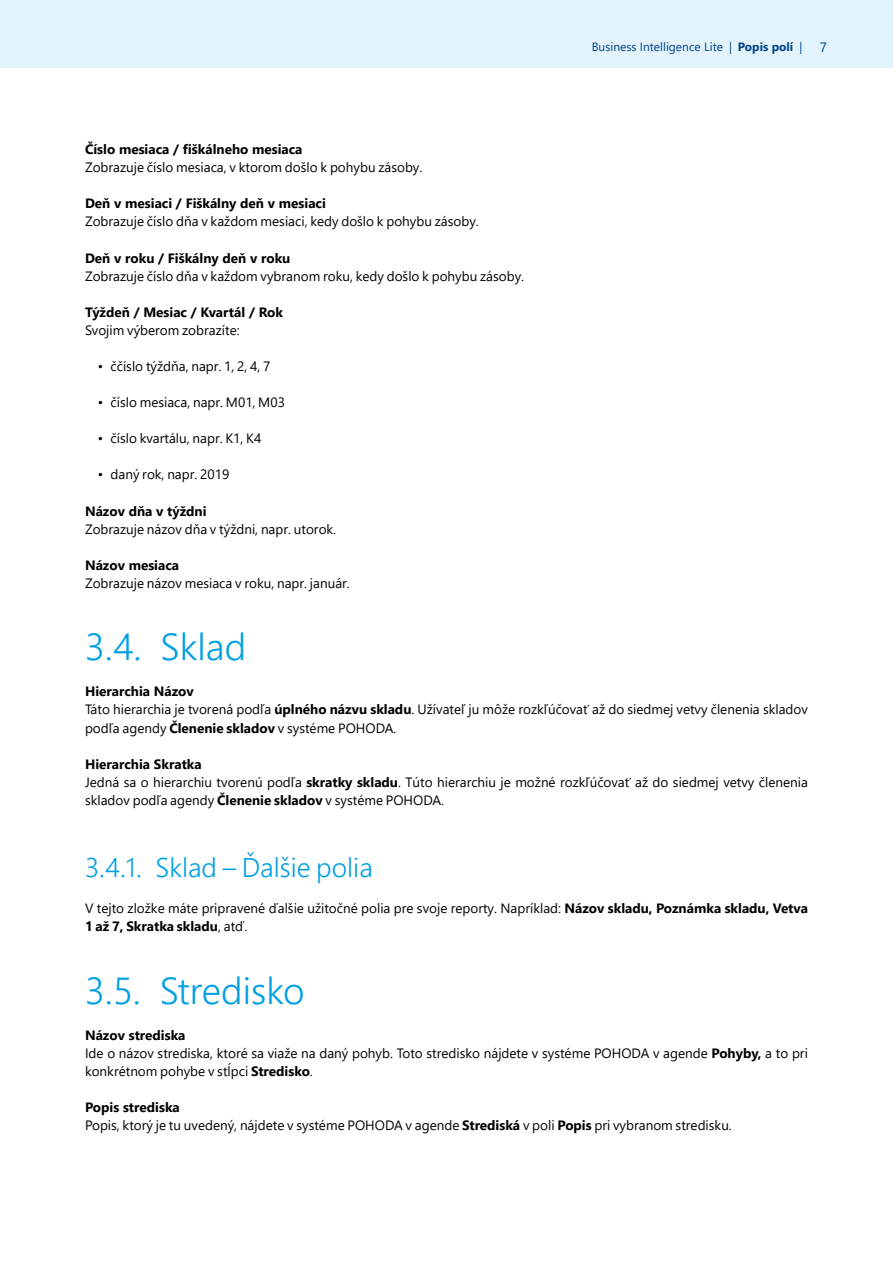
<style>
.page{position:relative;width:893px;height:1263px;background:#fff}
.page>*{position:absolute;margin:0;border:0;box-sizing:border-box;transform-origin:0 0}
.t1{font:300 37.5px "Segoe UI";color:#009fe3}
.t2{font:300 27px "Segoe UI";color:#009fe3}
.t3{font:13.5px/18.1px "Segoe UI";color:#000}
.t4{font:700 13.5px "Segoe UI";color:#000}
.t5{font:13.5px "Segoe UI";color:#004388}
.t6{font:12px "Segoe UI";color:#004388}
.s1{font-weight:700}
</style>
<div class="page">
<div style="left:0;top:0;width:893px;height:68px;background:#e2f3fc"></div>
<p class="t4" style="left:85px;top:137px;width:219px">Číslo mesiaca / fiškálneho mesiaca</p>
<p class="t3" style="left:85px;top:157px;width:339px">Zobrazuje číslo mesiaca, v ktorom došlo k pohybu zásoby.</p>
<p class="t4" style="left:85px;top:191px;width:242px">Deň v mesiaci / Fiškálny deň v mesiaci</p>
<p class="t3" style="left:85px;top:211px;width:395px">Zobrazuje číslo dňa v každom mesiaci, kedy došlo k pohybu zásoby.</p>
<p class="t4" style="left:85px;top:245px;width:207px">Deň v roku / Fiškálny deň v roku</p>
<p class="t3" style="left:85px;top:266px;width:441px">Zobrazuje číslo dňa v každom vybranom roku, kedy došlo k pohybu zásoby.</p>
<p class="t4" style="left:85px;top:299px;width:199px">Týždeň / Mesiac / Kvartál / Rok</p>
<p class="t3" style="left:85px;top:320px;width:156px">Svojim výberom zobrazíte:</p>
<p class="t3" style="left:98px;top:356px;width:174px">• ččíslo týždňa, napr. 1, 2, 4, 7</p>
<p class="t3" style="left:98px;top:392px;width:189px">• číslo mesiaca, napr. M01, M03</p>
<p class="t3" style="left:98px;top:428px;width:165px">• číslo kvartálu, napr. K1, K4</p>
<p class="t3" style="left:98px;top:464px;width:133px">• daný rok, napr. 2019</p>
<p class="t4" style="left:85px;top:498px;width:123px">Názov dňa v týždni</p>
<p class="t3" style="left:85px;top:519px;width:253px">Zobrazuje názov dňa v týždni, napr. utorok.</p>
<p class="t4" style="left:85px;top:552px;width:96px">Názov mesiaca</p>
<p class="t3" style="left:85px;top:573px;width:266px">Zobrazuje názov mesiaca v roku, napr. január.</p>
<p class="t6" style="left:592px;top:36px;width:212px">Business Intelligence Lite | <span class="s1">Popis polí</span> |</p>
<p class="t5" style="left:820px;top:35px;width:9px">7</p>
<h1 class="t1" style="left:85px;top:611px;width:163px">3.4. Sklad</h1>
<p class="t3" style="left:85px;top:681px;width:724px"><span class="s1">Hierarchia Názov<br></span>Táto hierarchia je tvorená podľa <span class="s1">úplného názvu skladu</span>. Užívateľ ju môže rozkľúčovať až do siedmej vetvy členenia skladov podľa agendy <span class="s1">Členenie skladov</span> v systéme POHODA.</p>
<p class="t3" style="left:85px;top:753px;width:724px"><span class="s1">Hierarchia Skratka<br></span>Jedná sa o hierarchiu tvorenú podľa <span class="s1">skratky skladu</span>. Túto hierarchiu je možné rozkľúčovať až do siedmej vetvy členenia skladov podľa agendy <span class="s1">Členenie skladov</span> v systéme POHODA.</p>
<h2 class="t2" style="left:85px;top:842px;width:289px">3.4.1. Sklad – Ďalšie polia</h2>
<p class="t3" style="left:85px;top:898px;width:724px">V tejto zložke máte pripravené ďalšie užitočné polia pre svoje reporty. Napríklad: <span class="s1">Názov skladu, Poznámka skladu, Vetva<br>1 až 7, Skratka skladu</span>, atď.</p>
<h1 class="t1" style="left:85px;top:955px;width:221px">3.5. Stredisko</h1>
<p class="t3" style="left:85px;top:1025px;width:724px"><span class="s1">Názov strediska<br></span>Ide o názov strediska, ktoré sa viaže na daný pohyb. Toto stredisko nájdete v systéme POHODA v agende <span class="s1">Pohyby,</span> a to pri konkrétnom pohybe v stĺpci <span class="s1">Stredisko</span>.</p>
<p class="t3" style="left:85px;top:1097px;width:648px"><span class="s1">Popis strediska<br></span>Popis, ktorý je tu uvedený, nájdete v systéme POHODA v agende <span class="s1">Strediská</span> v poli <span class="s1">Popis</span> pri vybranom stredisku.</p>
</div>
